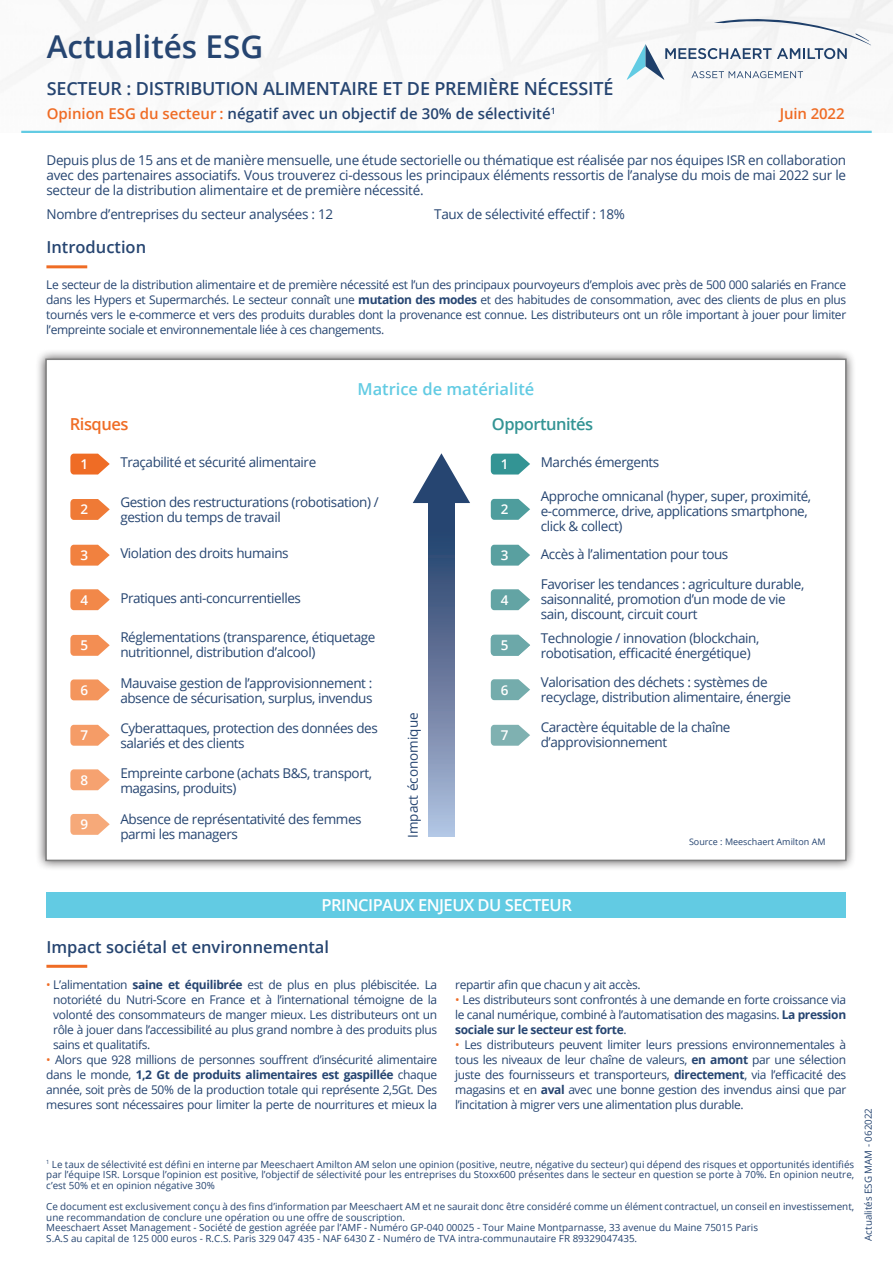
<style>
.page{position:relative;width:893px;height:1263px;background:#fff}
.page>*{position:absolute;margin:0;border:0;box-sizing:border-box;transform-origin:0 0}
.t1{font:600 31.5px "Open Sans";color:#264571}
.t2{font:600 18px "Open Sans";letter-spacing:-.01em;color:#264571}
.t3{font:600 16.5px "Open Sans";color:#264571}
.t4{font:600 16.5px "Open Sans";letter-spacing:-.03em;color:#fff}
.t5{font:600 16.5px "Open Sans";color:#62cbe3}
.t6{font:600 16.5px "Open Sans";letter-spacing:-.03em;color:#339494}
.t7{font:600 16.5px "Open Sans";letter-spacing:-.03em;color:#ef6c25}
.t8{font:600 15px "Open Sans";color:#264571}
.t9{font:600 15px "Open Sans";letter-spacing:-.01em;color:#ef6c25}
.t10{font:13.5px/15px "Open Sans";letter-spacing:-.03em;color:#264571}
.t11{font:600 13.5px "Open Sans";color:#fff}
.t12{font:13.5px "Open Sans";color:#264571}
.t13{font:12px/15px "Open Sans";letter-spacing:-.03em;color:#264571;text-align:justify}
.t14{font:9.9px/10.6px "Open Sans";color:#264571;text-align:justify}
.t15{font:9.75px "Open Sans";color:#264571}
.t16{font:9px "Open Sans";color:#264571}
.s1{color:#ef6c25}
.s2{font-weight:700}
</style>
<div class="page">
<hr style="left:21px;top:131px;width:851px;height:2px;background:#62cbe3">
<svg style="left:627px;top:18px;width:244px;height:62px"></svg>
<hr style="left:46px;top:265px;width:41px;height:3px;background:#ef6c25">
<hr style="left:46px;top:965px;width:41px;height:3px;background:#ef6c25">
<div style="left:46px;top:892px;width:800px;height:25px;background:#62cbe3"></div>
<div style="left:35px;top:349px;width:821px;height:522px;background:#231f20;opacity:.75"></div>
<div style="left:45px;top:358px;width:802px;height:503px;background:#fff;border:2px solid #7f7f7f"></div>
<svg style="left:70px;top:454px;width:40px;height:20px"></svg>
<svg style="left:491px;top:454px;width:39px;height:20px"></svg>
<svg style="left:70px;top:499px;width:40px;height:21px"></svg>
<svg style="left:491px;top:499px;width:39px;height:21px"></svg>
<svg style="left:70px;top:545px;width:40px;height:21px"></svg>
<svg style="left:491px;top:545px;width:39px;height:21px"></svg>
<svg style="left:70px;top:589px;width:40px;height:21px"></svg>
<svg style="left:491px;top:589px;width:39px;height:21px"></svg>
<svg style="left:491px;top:679px;width:39px;height:21px"></svg>
<svg style="left:491px;top:725px;width:39px;height:21px"></svg>
<svg style="left:70px;top:635px;width:40px;height:21px"></svg>
<svg style="left:70px;top:725px;width:40px;height:21px"></svg>
<svg style="left:491px;top:635px;width:39px;height:21px"></svg>
<svg style="left:70px;top:679px;width:40px;height:21px"></svg>
<svg style="left:70px;top:769px;width:40px;height:21px"></svg>
<svg style="left:70px;top:814px;width:40px;height:21px"></svg>
<div style="left:428px;top:500px;width:27px;height:337px;background:linear-gradient(to bottom,#193662,#b1bddb)"></div>
<svg style="left:413px;top:453px;width:57px;height:50px"></svg>
<h1 class="t1" style="left:47px;top:25px;width:218px">Actualités ESG</h1>
<h2 class="t2" style="left:47px;top:76px;width:568px">SECTEUR : DISTRIBUTION ALIMENTAIRE ET DE PREMIÈRE NÉCESSITÉ</h2>
<p class="t8" style="left:47px;top:103px;width:510px"><span class="s1">Opinion ESG du secteur :</span> négatif avec un objectif de 30% de sélectivité<sup>1</sup></p>
<p class="t9" style="left:780px;top:103px;width:66px">Juin 2022</p>
<p class="t10" style="left:46px;top:152px;width:801px;text-align:justify">Depuis plus de 15 ans et de manière mensuelle, une étude sectorielle ou thématique est réalisée par nos équipes ISR en collaboration avec des partenaires associatifs. Vous trouverez ci-dessous les principaux éléments ressortis de l’analyse du mois de mai 2022 sur le secteur de la distribution alimentaire et de première nécessité.</p>
<p class="t10" style="left:46px;top:206px;width:288px">Nombre d’entreprises du secteur analysées : 12</p>
<p class="t10" style="left:434px;top:206px;width:192px">Taux de sélectivité effectif : 18%</p>
<p class="t3" style="left:46px;top:236px;width:101px">Introduction</p>
<p class="t13" style="left:46px;top:276px;width:801px">Le secteur de la distribution alimentaire et de première nécessité est l’un des principaux pourvoyeurs d’emplois avec près de 500 000 salariés en France dans les Hypers et Supermarchés. Le secteur connaît une <span class="s2">mutation des modes</span> et des habitudes de consommation, avec des clients de plus en plus tournés vers le e-commerce et vers des produits durables dont la provenance est connue. Les distributeurs ont un rôle important à jouer pour limiter l’empreinte sociale et environnementale liée à ces changements.</p>
<p class="t7" style="left:70px;top:412px;width:60px">Risques</p>
<p class="t5" style="left:357px;top:378px;width:178px">Matrice de matérialité</p>
<p class="t6" style="left:492px;top:412px;width:103px">Opportunités</p>
<p class="t10" style="left:120px;top:455px;width:197px">Traçabilité et sécurité alimentaire</p>
<p class="t11" style="left:80px;top:455px;width:9px">1</p>
<p class="t11" style="left:501px;top:455px;width:9px">1</p>
<p class="t11" style="left:80px;top:500px;width:9px">2</p>
<p class="t11" style="left:501px;top:500px;width:9px">2</p>
<p class="t11" style="left:80px;top:546px;width:9px">3</p>
<p class="t11" style="left:501px;top:546px;width:9px">3</p>
<p class="t10" style="left:120px;top:494px;width:260px">Gestion des restructurations (robotisation) / gestion du temps de travail</p>
<p class="t10" style="left:120px;top:545px;width:170px">Violation des droits humains</p>
<p class="t10" style="left:120px;top:590px;width:182px">Pratiques anti-concurrentielles</p>
<p class="t11" style="left:80px;top:590px;width:9px">4</p>
<p class="t11" style="left:501px;top:590px;width:9px">4</p>
<p class="t11" style="left:80px;top:636px;width:9px">5</p>
<p class="t11" style="left:80px;top:681px;width:9px">6</p>
<p class="t11" style="left:80px;top:726px;width:9px">7</p>
<p class="t11" style="left:80px;top:770px;width:9px">8</p>
<p class="t11" style="left:80px;top:815px;width:9px">9</p>
<p class="t10" style="left:120px;top:629px;width:256px">Réglementations (transparence, étiquetage nutritionnel, distribution d’alcool)</p>
<p class="t10" style="left:120px;top:675px;width:254px">Mauvaise gestion de l’approvisionnement : absence de sécurisation, surplus, invendus</p>
<p class="t10" style="left:120px;top:720px;width:259px">Cyberattaques, protection des données des salariés et des clients</p>
<p class="t10" style="left:120px;top:765px;width:253px">Empreinte carbone (achats B&amp;S, transport, magasins, produits)</p>
<p class="t10" style="left:120px;top:811px;width:243px">Absence de représentativité des femmes parmi les managers</p>
<p class="t12" style="left:404px;top:838px;width:127px;rotate:-90deg">Impact économique</p>
<p class="t11" style="left:501px;top:636px;width:9px">3</p>
<p class="t11" style="left:501px;top:636px;width:9px">5</p>
<p class="t11" style="left:501px;top:680px;width:9px">6</p>
<p class="t11" style="left:501px;top:726px;width:9px">7</p>
<p class="t10" style="left:541px;top:454px;width:120px">Marchés émergents</p>
<p class="t10" style="left:541px;top:488px;width:272px">Approche omnicanal (hyper, super, proximité, e-commerce, drive, applications smartphone, click &amp; collect)</p>
<p class="t10" style="left:541px;top:546px;width:189px">Accès à l’alimentation pour tous</p>
<p class="t10" style="left:541px;top:576px;width:265px">Favoriser les tendances : agriculture durable, saisonnalité, promotion d’un mode de vie sain, discount, circuit court</p>
<p class="t10" style="left:541px;top:630px;width:220px">Technologie / innovation (blockchain, robotisation, efficacité énergétique)</p>
<p class="t10" style="left:541px;top:674px;width:252px">Valorisation des déchets : systèmes de recyclage, distribution alimentaire, énergie</p>
<p class="t10" style="left:541px;top:719px;width:191px">Caractère équitable de la chaîne d’approvisionnement</p>
<p class="t16" style="left:689px;top:835px;width:138px">Source : Meeschaert Amilton AM</p>
<p class="t4" style="left:321px;top:894px;width:252px">PRINCIPAUX ENJEUX DU SECTEUR</p>
<p class="t3" style="left:46px;top:935px;width:284px">Impact sociétal et environnemental</p>
<p class="t13" style="left:53px;top:977px;width:386px;text-indent:-7px"><span class="s1">•</span> L’alimentation <span class="s2">saine et équilibrée</span> est de plus en plus plébiscitée. La notoriété du Nutri-Score en France et à l’international témoigne de la volonté des consommateurs de manger mieux. Les distributeurs ont un rôle à jouer dans l’accessibilité au plus grand nombre à des produits plus sains et qualitatifs.</p>
<p class="t13" style="left:46px;top:1052px;width:392px"><span class="s1">•</span> Alors que 928 millions de personnes souffrent d’insécurité alimentaire dans le monde, <span class="s2">1,2 Gt de produits alimentaires est gaspillée</span> chaque année, soit près de 50% de la production totale qui représente 2,5Gt. Des mesures sont nécessaires pour limiter la perte de nourritures et mieux la</p>
<p class="t13" style="left:455px;top:977px;width:187px">repartir afin que chacun y ait accès.</p>
<p class="t13" style="left:455px;top:992px;width:392px"><span class="s1">•</span> Les distributeurs sont confrontés à une demande en forte croissance via le canal numérique, combiné à l’automatisation des magasins. <span class="s2">La pression sociale sur le secteur est forte</span>.</p>
<p class="t13" style="left:455px;top:1037px;width:392px"><span class="s1">•</span> Les distributeurs peuvent limiter leurs pressions environnementales à tous les niveaux de leur chaîne de valeurs, <span class="s2">en amont</span> par une sélection juste des fournisseurs et transporteurs, <span class="s2">directement</span>, via l’efficacité des magasins et en <span class="s2">aval</span> avec une bonne gestion des invendus ainsi que par l’incitation à migrer vers une alimentation plus durable.</p>
<p class="t14" style="left:46px;top:1158px;width:809px"><sup>1</sup> Le taux de sélectivité est défini en interne par Meeschaert Amilton AM selon une opinion (positive, neutre, négative du secteur) qui dépend des risques et opportunités identifiés par l’équipe ISR. Lorsque l’opinion est positive, l’objectif de sélectivité pour les entreprises du Stoxx600 présentes dans le secteur en question se porte à 70%. En opinion neutre, c’est 50% et en opinion négative 30%</p>
<p class="t14" style="left:46px;top:1201px;width:809px">Ce document est exclusivement conçu à des fins d’information par Meeschaert AM et ne saurait donc être considéré comme un élément contractuel, un conseil en investissement,</p>
<p class="t14" style="left:46px;top:1211px;width:360px">une recommandation de conclure une opération ou une offre de souscription.</p>
<p class="t14" style="left:46px;top:1222px;width:713px">Meeschaert Asset Management - Société de gestion agréée par l’AMF - Numéro GP-040 00025 - Tour Maine Montparnasse, 33 avenue du Maine 75015 Paris</p>
<p class="t14" style="left:46px;top:1232px;width:592px">S.A.S au capital de 125 000 euros - R.C.S. Paris 329 047 435 - NAF 6430 Z - Numéro de TVA intra-communautaire FR 89329047435.</p>
<p class="t15" style="left:861px;top:1241px;width:134px;rotate:-90deg">Actualités ESG MAM - 062022</p>
</div>
